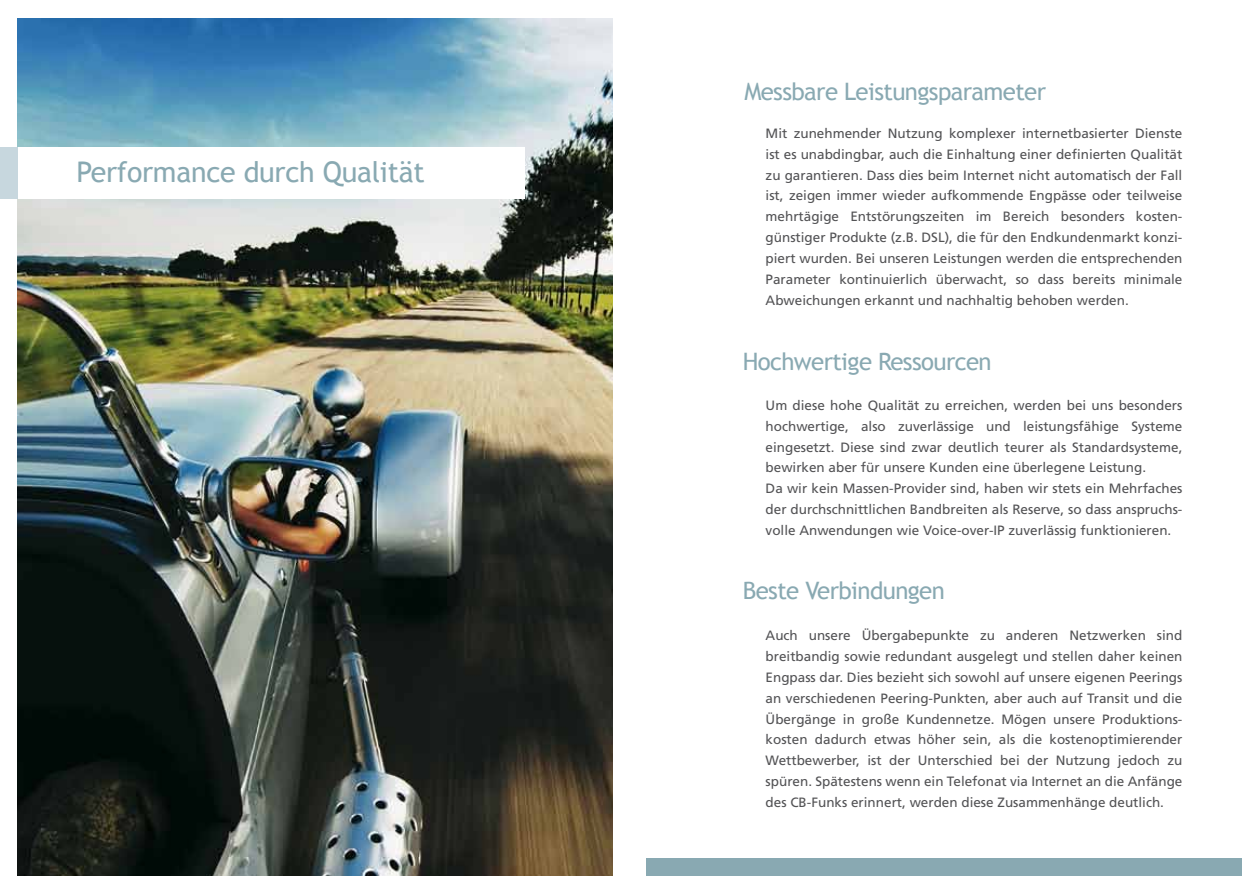
<style>
.page{position:relative;width:1259px;height:893px;background:#fff}
.page>*{position:absolute;margin:0;border:0;box-sizing:border-box;transform-origin:0 0}
.t1{font:28.5px "Trebuchet MS";letter-spacing:-.01em;color:#89a9b2}
.t2{font:24px "Trebuchet MS";letter-spacing:-.025em;color:#89a9b2}
.t3{font:13.5px/21px "Frutiger";color:#535355;text-align:justify}
</style>
<div class="page">
<div style="left:646px;top:859px;width:596px;height:17px;background:#89a9b2"></div>
<img style="left:17px;top:18px;width:595px;height:858px">
<div style="left:0;top:147px;width:524px;height:51px;background:#fff"></div>
<div style="left:0;top:147px;width:17px;height:51px;background:#c7d7de"></div>
<h1 class="t1" style="left:77px;top:155px;width:350px">Performance durch Qualität</h1>
<h2 class="t2" style="left:744px;top:78px;width:303px">Messbare Leistungsparameter</h2>
<p class="t3" style="left:765px;top:122px;width:418px">Mit zunehmender Nutzung komplexer internetbasierter Dienste ist es unabdingbar, auch die Einhaltung einer definierten Qualität zu garantieren. Dass dies beim Internet nicht automatisch der Fall ist, zeigen immer wieder aufkommende Engpässe oder teilweise mehrtägige Entstörungszeiten im Bereich besonders kosten&shy;günstiger Produkte (z.B. DSL), die für den Endkundenmarkt konzi&shy;piert wurden. Bei unseren Leistungen werden die entsprechenden Parameter kontinuierlich überwacht, so dass bereits minimale Abweichungen erkannt und nachhaltig behoben werden.</p>
<h2 class="t2" style="left:742px;top:347px;width:250px">Hochwertige Ressourcen</h2>
<p class="t3" style="left:765px;top:394px;width:418px;text-align:left">Um diese hohe Qualität zu erreichen, werden bei uns besonders hochwertige, also zuverlässige und leistungsfähige Systeme eingesetzt. Diese sind zwar deutlich teurer als Standardsysteme, bewirken aber für unsere Kunden eine überlegene Leistung.<br>Da wir kein Massen-Provider sind, haben wir stets ein Mehrfaches der durchschnittlichen Bandbreiten als Reserve, so dass anspruchs&shy;volle Anwendungen wie Voice-over-IP zuverlässig funktionieren.</p>
<h2 class="t2" style="left:742px;top:577px;width:204px">Beste Verbindungen</h2>
<p class="t3" style="left:765px;top:624px;width:418px">Auch unsere Übergabepunkte zu anderen Netzwerken sind breitbandig sowie redundant ausgelegt und stellen daher keinen Engpass dar. Dies bezieht sich sowohl auf unsere eigenen Peerings an verschiedenen Peering-Punkten, aber auch auf Transit und die Übergänge in große Kundennetze. Mögen unsere Produktions&shy;kosten dadurch etwas höher sein, als die kostenoptimierender Wettbewerber, ist der Unterschied bei der Nutzung jedoch zu spüren. Spätestens wenn ein Telefonat via Internet an die Anfänge des CB-Funks erinnert, werden diese Zusammenhänge deutlich.</p>
</div>
